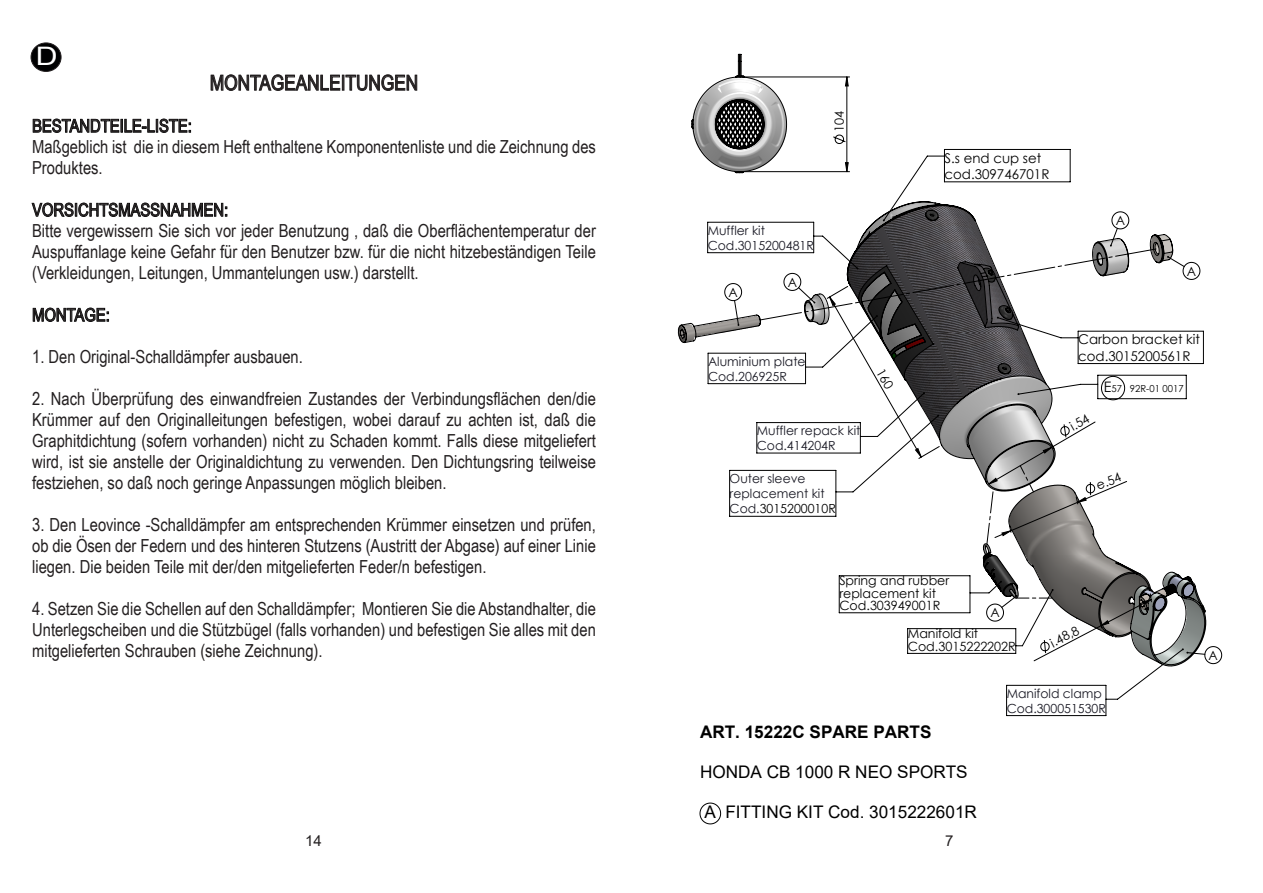
<style>
.page{position:relative;width:1263px;height:893px;background:#fff}
.page>*{position:absolute;margin:0;border:0;box-sizing:border-box;transform-origin:0 0}
.t1{font:25.5px "Arial";color:#fff;scale:1.19 1}
.t2{font:21px "Arial Narrow";color:#231f20}
.t3{font:18px/21px "Arial Narrow";color:#231f20;text-align:justify}
.t4{font:17.4px "Arial";color:#000}
.t5{font:700 17.4px "Arial";color:#000}
.t6{font:15px "Arial";color:#231f20}
.t7{font:13.5px/16.2px "Century Gothic";color:#000}
.t8{font:12.75px/12.3px "Century Gothic";color:#000}
.t9{font:12.6px/15.3px "Century Gothic";color:#191924}
.t10{font:12.6px "Century Gothic";color:#000}
.t11{font:9.6px "Century Gothic";color:#000}
.s1{color:#000}
.s2{font-size:14.4px}
</style>
<div class="page">
<svg style="left:699px;top:803px;width:22px;height:21px"></svg>
<svg style="left:896px;top:149px;width:175px;height:52px"></svg>
<hr style="left:742px;top:77px;width:107px;height:1px;background:#000">
<hr style="left:742px;top:171px;width:107px;height:1px;background:#000">
<svg style="left:833px;top:76px;width:16px;height:96px"></svg>
<svg style="left:678px;top:201px;width:528px;height:466px"></svg>
<svg style="left:691px;top:54px;width:96px;height:119px"></svg>
<svg style="left:211px;top:74px;width:206px;height:17px"></svg>
<svg style="left:33px;top:119px;width:158px;height:14px"></svg>
<svg style="left:32px;top:203px;width:195px;height:14px"></svg>
<svg style="left:33px;top:308px;width:76px;height:14px"></svg>
<div style="left:31px;top:43px;width:30px;height:28px;background:#000001;border-radius:50%"></div>
<div style="left:31px;top:43px;width:30px;height:29px;border:1px solid #231f20;border-radius:50%"></div>
<svg style="left:760px;top:219px;width:397px;height:326px"></svg>
<p class="t1" style="left:36px;top:38px;width:20px">D</p>
<p class="t2" style="left:210px;top:67px;width:210px">MONTAGEANLEITUNGEN</p>
<p class="t3" style="left:32px;top:115px;width:161px">BESTANDTEILE-LISTE:</p>
<p class="t3" style="left:32px;top:136px;width:565px">Maßgeblich ist die in diesem Heft enthaltene Komponentenliste und die Zeichnung des<br>Produktes.</p>
<p class="t3" style="left:32px;top:199px;width:198px">VORSICHTSMASSNAHMEN:</p>
<p class="t3" style="left:32px;top:220px;width:565px">Bitte vergewissern Sie sich vor jeder Benutzung , daß die Oberflächentemperatur der Auspuffanlage keine Gefahr für den Benutzer bzw. für die nicht hitzebeständigen Teile (Verkleidungen, Leitungen, Ummantelungen usw.) darstellt.</p>
<p class="t3" style="left:32px;top:304px;width:79px">MONTAGE:</p>
<p class="t3" style="left:32px;top:346px;width:272px">1. Den Original-Schalldämpfer ausbauen.</p>
<p class="t3" style="left:32px;top:388px;width:565px">2. Nach Überprüfung des einwandfreien Zustandes der Verbindungsflächen den/die Krümmer auf den Originalleitungen befestigen, wobei darauf zu achten ist, daß die Graphitdichtung (sofern vorhanden) nicht zu Schaden kommt. Falls diese mitgeliefert wird, ist sie anstelle der Originaldichtung zu verwenden. Den Dichtungsring teilweise festziehen, so daß noch geringe Anpassungen möglich bleiben.</p>
<p class="t3" style="left:32px;top:514px;width:565px">3. Den Leovince -Schalldämpfer am entsprechenden Krümmer einsetzen und prüfen, ob die Ösen der Federn und des hinteren Stutzens (Austritt der Abgase) auf einer Linie liegen. Die beiden Teile mit der/den mitgelieferten Feder/n befestigen.</p>
<p class="t3" style="left:32px;top:598px;width:565px">4. Setzen Sie die Schellen auf den Schalldämpfer; Montieren Sie die Abstandhalter, die Unterlegscheiben und die Stützbügel (falls vorhanden) und befestigen Sie alles mit den mitgelieferten Schrauben (siehe Zeichnung).</p>
<p class="t10" style="left:831px;top:132px;width:23px;rotate:-90deg">104</p>
<p class="t9" style="left:708px;top:222px;width:108px">Muffler kit<br>Cod.3015200481R</p>
<p class="t8" style="left:728px;top:286px;width:11px">A</p>
<p class="t8" style="left:788px;top:276px;width:11px">A</p>
<p class="t9" style="left:708px;top:353px;width:99px">Aluminium plate<br>Cod.206925R</p>
<p class="t9" style="left:757px;top:423px;width:105px">Muffler repack kit<br>Cod.414204R</p>
<p class="t9" style="left:730px;top:470px;width:108px">Outer sleeve replacement kit<br>Cod.<span class="s1">3015200010R</span></p>
<p class="t7" style="left:944px;top:150px;width:106px">S.s end cup set cod.309746701R</p>
<p class="t8" style="left:1116px;top:214px;width:11px">A</p>
<p class="t8" style="left:1187px;top:265px;width:11px">A</p>
<p class="t7" style="left:1078px;top:331px;width:123px">Carbon bracket kit cod.3015200561R</p>
<p class="t8" style="left:1068px;top:422px;width:22px;rotate:-30deg">i.54</p>
<p class="t11" style="left:1104px;top:382px;width:81px"><span class="s2">E</span>57 92R-01 0017</p>
<p class="t8" style="left:1094px;top:480px;width:27px;rotate:-23deg">e.54</p>
<p class="t8" style="left:839px;top:574px;width:111px">Spring and rubber replacement kit<br>Cod.303949001R</p>
<p class="t8" style="left:908px;top:627px;width:110px">Manifold kit<br>Cod.3015222202R</p>
<p class="t9" style="left:1007px;top:685px;width:101px">Manifold clamp<br>Cod.300051530R</p>
<p class="t8" style="left:990px;top:606px;width:11px">A</p>
<p class="t8" style="left:1048px;top:638px;width:32px;rotate:-28deg">i.48,8</p>
<p class="t5" style="left:700px;top:720px;width:233px">ART. 15222C SPARE PARTS</p>
<p class="t4" style="left:700px;top:760px;width:269px">HONDA CB 1000 R NEO SPORTS</p>
<p class="t4" style="left:705px;top:800px;width:274px">A FITTING KIT Cod. 3015222601R</p>
<p class="t6" style="left:305px;top:830px;width:18px">14</p>
<p class="t6" style="left:945px;top:830px;width:10px">7</p>
<p class="t8" style="left:1208px;top:649px;width:11px">A</p>
</div>
